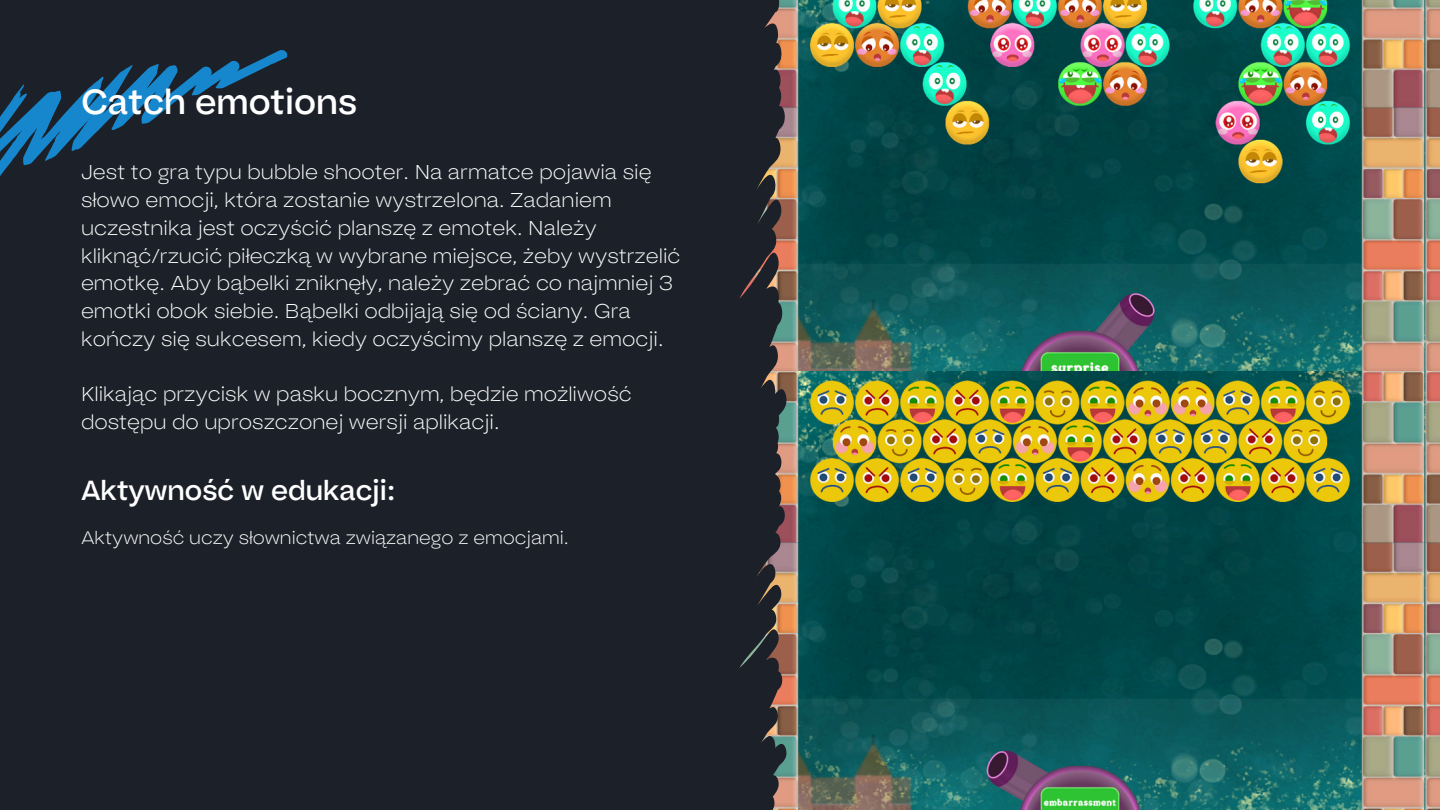
<style>
.page{position:relative;width:1440px;height:810px;background:#1c2028}
.page>*{position:absolute;margin:0;border:0;box-sizing:border-box;transform-origin:0 0}
.t1{font:34.8px "Bauziet Norm Medium";color:#fff}
.t2{font:27.6px "Bauziet Norm Medium";color:#fff}
.t3{font:300 expanded 20px/27.8px "Bauziet";color:#fff}
.t4{font:300 expanded 18px "Bauziet";color:#fff}
</style>
<div class="page">
<img style="left:786px;top:0;width:654px;height:371px">
<img style="left:786px;top:371px;width:654px;height:439px">
<svg style="left:739px;top:0;width:47px;height:810px"></svg>
<svg style="left:0;top:50px;width:287px;height:126px"></svg>
<p class="t1" style="left:81px;top:78px;width:278px">Catch emotions</p>
<p class="t3" style="left:81px;top:158px;width:601px">Jest to gra typu bubble shooter. Na armatce pojawia się słowo emocji, która zostanie wystrzelona. Zadaniem uczestnika jest oczyścić planszę z emotek. Należy kliknąć/rzucić piłeczką w wybrane miejsce, żeby wystrzelić emotkę. Aby bąbelki zniknęły, należy zebrać co najmniej 3 emotki obok siebie. Bąbelki odbijają się od ściany. Gra kończy się sukcesem, kiedy oczyścimy planszę z emocji.</p>
<h1 class="t3" style="left:81px;top:380px;width:552px">Klikając przycisk w pasku bocznym, będzie możliwość dostępu do uproszczonej wersji aplikacji.</h1>
<p class="t2" style="left:81px;top:472px;width:316px">Aktywność w edukacji:</p>
<p class="t4" style="left:81px;top:526px;width:489px">Aktywność uczy słownictwa związanego z emocjami.</p>
</div>
